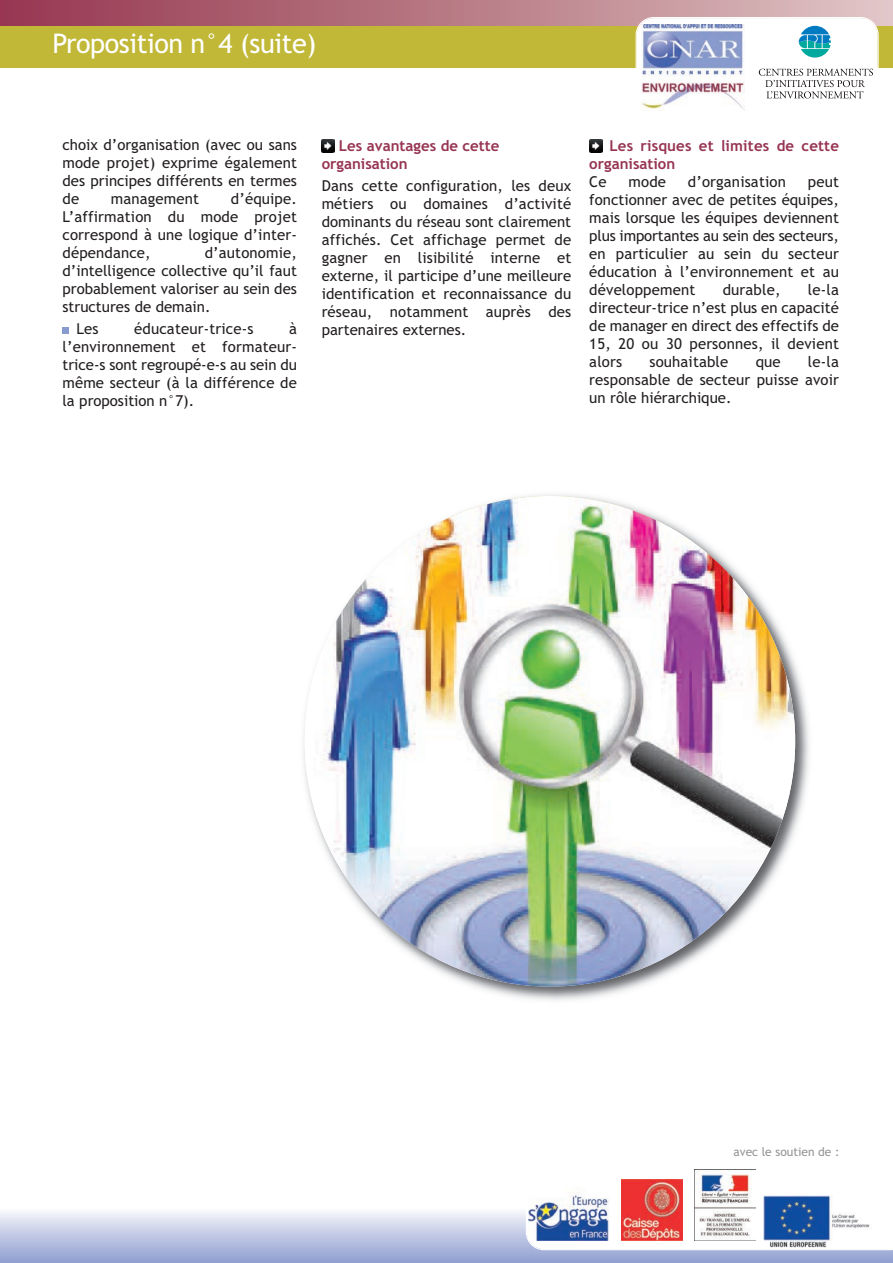
<style>
.page{position:relative;width:893px;height:1263px;background:#fff}
.page>*{position:absolute;margin:0;border:0;box-sizing:border-box;transform-origin:0 0}
.t1{font:27px "Trebuchet MS";letter-spacing:-.015em;color:#fff}
.t2{font:15px/18px "Trebuchet MS";letter-spacing:.01em;color:#231f20;text-align:justify}
.t3{font:700 15px/18px "Trebuchet MS";color:#973553}
.t4{font:12px "Trebuchet MS";color:#939598}
</style>
<div class="page">
<svg style="left:589px;top:140px;width:13px;height:13px"></svg>
<svg style="left:322px;top:140px;width:12px;height:13px"></svg>
<div style="left:63px;top:327px;width:6px;height:7px;background:#889ace"></div>
<div style="left:0;top:18px;width:893px;height:50px;background:#c1b838"></div>
<div style="left:0;top:0;width:893px;height:26px;background:linear-gradient(to right,#95354d,#dec3c2)"></div>
<svg style="left:636px;top:17px;width:243px;height:94px"></svg>
<img style="left:641px;top:24px;width:103px;height:87px">
<div style="left:0;top:1209px;width:893px;height:54px;background:linear-gradient(to bottom,#f7f7fb,#8e9fd0)"></div>
<img style="left:303px;top:494px;width:506px;height:507px">
<img style="left:305px;top:496px;width:490px;height:490px">
<svg style="left:522px;top:1169px;width:371px;height:81px"></svg>
<h1 class="t1" style="left:53px;top:28px;width:265px">Proposition n°4 (suite)</h1>
<p class="t2" style="left:63px;top:135px;width:236px">choix d’organisation (avec ou sans mode projet) exprime également des principes différents en termes de</p>
<p class="t2" style="left:63px;top:189px;width:236px;text-indent:168px">d’équipe.<br>L’affirmation du mode projet correspond à une logique d’inter&shy;dépendance,</p>
<p class="t2" style="left:111px;top:189px;width:90px">management</p>
<p class="t2" style="left:63px;top:243px;width:236px;text-indent:142px">d’autonomie, d’intelligence collective qu’il faut probablement valoriser au sein des structures de demain.</p>
<p class="t2" style="left:77px;top:320px;width:24px">Les</p>
<p class="t2" style="left:134px;top:320px;width:121px">éducateur-trice-s</p>
<p class="t2" style="left:63px;top:320px;width:236px;text-indent:227px">à l’environnement et formateur&shy;trice-s sont regroupé-e-s au sein du même secteur (à la différence de la proposition n°7).</p>
<p class="t3" style="left:322px;top:137px;width:179px;text-indent:17px">Les avantages de cette organisation</p>
<p class="t2" style="left:322px;top:177px;width:251px">Dans cette configuration, les deux métiers ou domaines d’activité dominants du réseau sont clairement affichés. Cet affichage permet de gagner en lisibilité interne et externe, il participe d’une meilleure identification et reconnaissance du réseau, notamment auprès des partenaires externes.</p>
<p class="t3" style="left:589px;top:137px;width:251px;text-indent:20px">Les risques et limites de cette organisation</p>
<p class="t2" style="left:589px;top:173px;width:19px">Ce</p>
<p class="t2" style="left:628px;top:173px;width:39px">mode</p>
<p class="t2" style="left:688px;top:173px;width:99px">d’organisation</p>
<p class="t2" style="left:589px;top:173px;width:251px;text-indent:219px">peut fonctionner avec de petites équipes, mais lorsque les équipes deviennent plus importantes au sein des secteurs, en particulier au sein du secteur éducation à l’environnement et au développement</p>
<p class="t2" style="left:589px;top:281px;width:251px;text-indent:219px">le-la directeur-trice n’est plus en capacité de manager en direct des effectifs de 15, 20 ou 30 personnes, il devient alors</p>
<p class="t2" style="left:723px;top:281px;width:59px">durable,</p>
<p class="t2" style="left:589px;top:353px;width:251px;text-indent:219px">le-la responsable de secteur puisse avoir un rôle hiérarchique.</p>
<p class="t2" style="left:649px;top:353px;width:80px">souhaitable</p>
<p class="t2" style="left:756px;top:353px;width:27px">que</p>
<p class="t4" style="left:733px;top:1145px;width:107px">avec le soutien de :</p>
</div>
